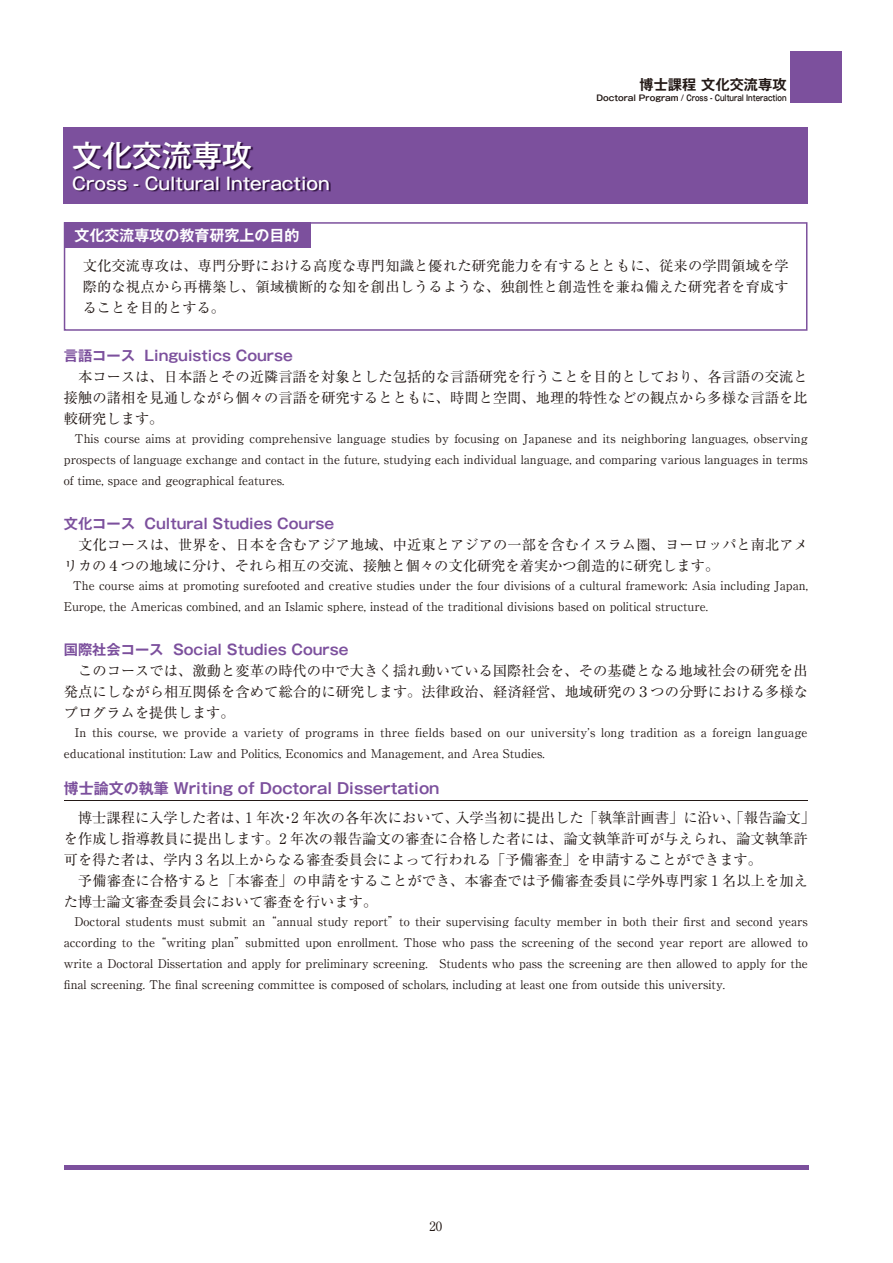
<style>
.page{position:relative;width:893px;height:1263px;background:#fff}
.page>*{position:absolute;margin:0;border:0;box-sizing:border-box;transform-origin:0 0}
.t1{font:500 30px "Gothic MB101 Pro";color:#fff}
.t2{font:500 16.95px "Gothic MB101 Pro";color:#fff}
.t3{font:700 15px "Gothic MB101 Pro De";color:#7c509d}
.t4{font:700 15px "Gothic MB101 Pro De";color:#fff}
.t5{font:14.25px/21px "Ryumin Pro";letter-spacing:.005em;color:#231916;text-align:justify}
.t6{font:700 14.25px "Gothic MB101 Pro De";color:#7c509d}
.t7{font:700 14.25px "Gothic MB101 Pro De";color:#231916}
.t8{font:12.75px "Ryumin Pro";color:#231916}
.t9{font:12px/21px "Ryumin Pro";color:#231916;text-align:justify}
.t10{font:700 8.25px "Gothic MB101 Pro De";color:#231916}
</style>
<div class="page">
<div style="left:64px;top:128px;width:744px;height:76px;background:#7c509d"></div>
<img style="left:74px;top:142px;width:257px;height:50px">
<svg style="left:64px;top:222px;width:743px;height:109px"></svg>
<hr style="left:64px;top:800px;width:743px;height:1px;background:#231916">
<div style="left:791px;top:51px;width:51px;height:51px;background:#7c509d"></div>
<hr style="left:64px;top:1165px;width:744px;height:4px;background:#7c509d">
<h1 class="t1" style="left:72px;top:130px;width:181px">文化交流専攻</h1>
<h2 class="t2" style="left:72px;top:169px;width:259px">Cross - Cultural Interaction</h2>
<p class="t4" style="left:75px;top:222px;width:226px">文化交流専攻の教育研究上の目的</p>
<p class="t7" style="left:639px;top:73px;width:149px">博士課程 文化交流専攻</p>
<p class="t10" style="left:596px;top:91px;width:192px">Doctoral Program / Cross - Cultural Interaction</p>
<p class="t5" style="left:83px;top:254px;width:708px">文化交流専攻は、専門分野における高度な専門知識と優れた研究能力を有するとともに、従来の学問領域を学際的な視点から再構築し、領域横断的な知を創出しうるような、独創性と創造性を兼ね備えた研究者を育成することを目的とする。</p>
<p class="t6" style="left:64px;top:344px;width:231px">言語コース Linguistics Course</p>
<p class="t5" style="left:64px;top:366px;width:745px">　本コースは、日本語とその近隣言語を対象とした包括的な言語研究を行うことを目的としており、各言語の交流と接触の諸相を見通しながら個々の言語を研究するとともに、時間と空間、地理的特性などの観点から多様な言語を比較研究します。</p>
<p class="t9" style="left:64px;top:428px;width:746px;text-indent:11px">This course aims at providing comprehensive language studies by focusing on Japanese and its neighboring languages, observing prospects of language exchange and contact in the future, studying each individual language, and comparing various languages in terms of time, space and geographical features.</p>
<p class="t6" style="left:64px;top:512px;width:272px">文化コース Cultural Studies Course</p>
<p class="t5" style="left:64px;top:534px;width:746px">　文化コースは、世界を、日本を含むアジア地域、中近東とアジアの一部を含むイスラム圏、ヨーロッパと南北アメリカの４つの地域に分け、それら相互の交流、接触と個々の文化研究を着実かつ創造的に研究します。</p>
<p class="t9" style="left:64px;top:575px;width:746px;text-indent:9px">The course aims at promoting surefooted and creative studies under the four divisions of a cultural framework: Asia including Japan,<br>Europe, the Americas combined, and an Islamic sphere, instead of the traditional divisions based on political structure.</p>
<p class="t6" style="left:64px;top:638px;width:286px">国際社会コース Social Studies Course</p>
<p class="t5" style="left:64px;top:660px;width:746px">　このコースでは、激動と変革の時代の中で大きく揺れ動いている国際社会を、その基礎となる地域社会の研究を出発点にしながら相互関係を含めて総合的に研究します。法律政治、経済経営、地域研究の３つの分野における多様なプログラムを提供します。</p>
<p class="t9" style="left:64px;top:722px;width:745px;text-indent:11px">In this course, we provide a variety of programs in three fields based on our university’s long tradition as a foreign language educational institution: Law and Politics, Economics and Management, and Area Studies.</p>
<p class="t3" style="left:64px;top:776px;width:377px">博士論文の執筆 Writing of Doctoral Dissertation</p>
<p class="t5" style="left:64px;top:806px;width:753px;text-align:left">　博士課程に入学した者は、1 年次・2 年次の各年次において、入学当初に提出した「執筆計画書」に沿い、「報告論文」を作成し指導教員に提出します。2 年次の報告論文の審査に合格した者には、論文執筆許可が与えられ、論文執筆許可を得た者は、学内 3 名以上からなる審査委員会によって行われる「予備審査」を申請することができます。<br>　予備審査に合格すると「本審査」の申請をすることができ、本審査では予備審査委員に学外専門家 1 名以上を加えた博士論文審査委員会において審査を行います。</p>
<p class="t9" style="left:64px;top:910px;width:746px;text-indent:11px">Doctoral students must submit an “annual study report”to their supervising faculty member in both their first and second years according to the “writing plan”submitted upon enrollment. Those who pass the screening of the second year report are allowed to write a Doctoral Dissertation and apply for preliminary screening.　Students who pass the screening are then allowed to apply for the final screening. The final screening committee is composed of scholars, including at least one from outside this university.</p>
<p class="t8" style="left:429px;top:1216px;width:14px">20</p>
</div>
